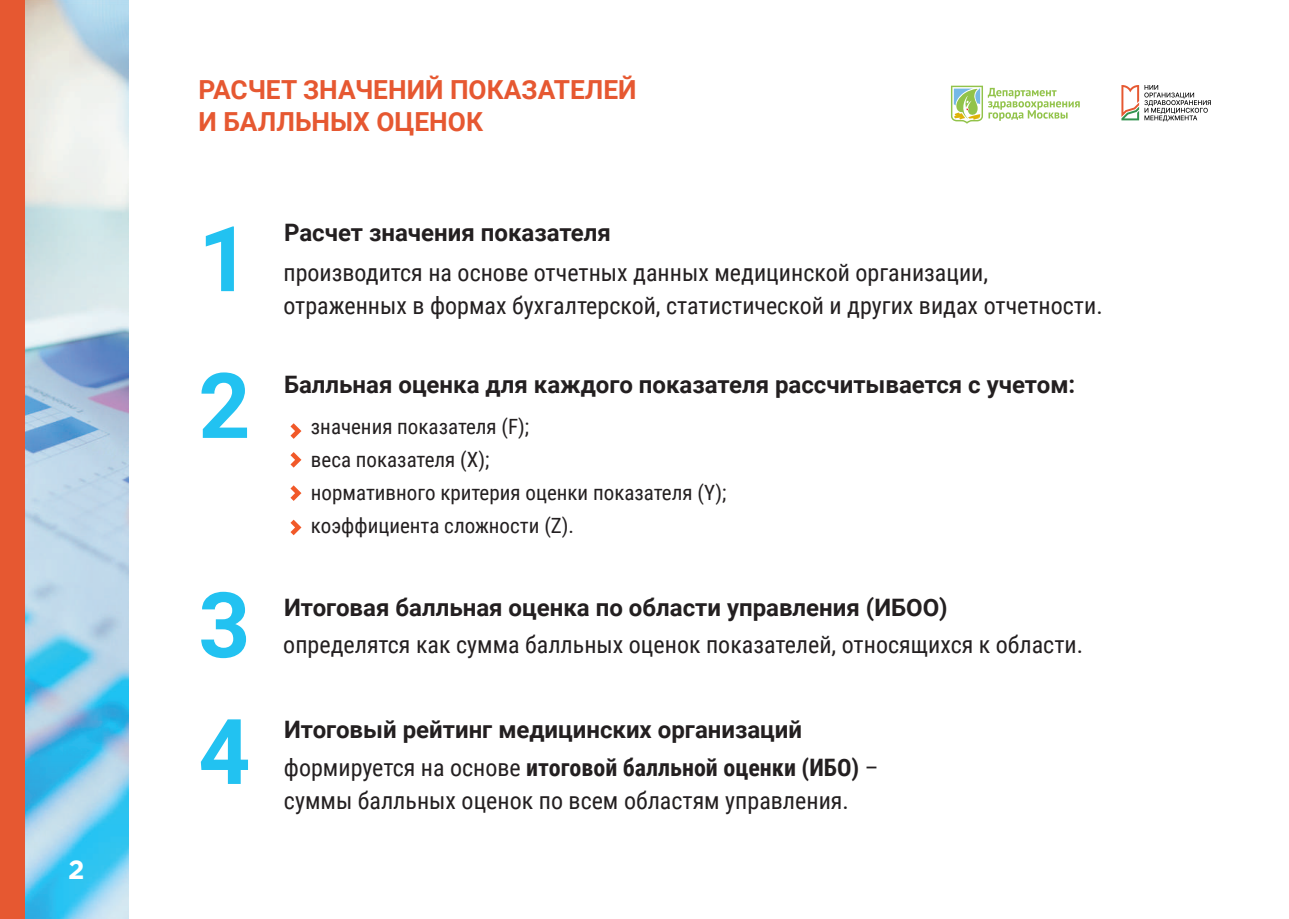
<style>
.page{position:relative;width:1289px;height:919px;background:#fff}
.page>*{position:absolute;margin:0;border:0;box-sizing:border-box;transform-origin:0 0}
.t1{font:700 90.75px/146.7px "Roboto";color:#22c2f1}
.t2{font:700 26.25px/31.5px "Roboto";color:#e65831}
.t3{font:700 26.25px "Gotham Pro";color:#fff}
.t4{font:24px/33px "Roboto Condensed";color:#231f20}
.t5{font:700 24px "Roboto";color:#231f20}
.t6{font:21px/33px "Roboto Condensed";color:#231f20}
.s1{font-weight:700}
</style>
<div class="page">
<img style="left:24px;top:0;width:104px;height:918px">
<div style="left:0;top:0;width:24px;height:918px;background:#e65831"></div>
<svg style="left:1121px;top:85px;width:89px;height:36px"></svg>
<svg style="left:951px;top:86px;width:128px;height:38px"></svg>
<svg style="left:290px;top:423px;width:12px;height:45px"></svg>
<svg style="left:290px;top:485px;width:12px;height:16px"></svg>
<svg style="left:290px;top:519px;width:12px;height:17px"></svg>
<p class="t3" style="left:68px;top:854px;width:18px">2</p>
<p class="t2" style="left:198px;top:73px;width:440px">РАСЧЕТ ЗНАЧЕНИЙ ПОКАЗАТЕЛЕЙ<br>И БАЛЛЬНЫХ ОЦЕНОК</p>
<h1 class="t1" style="left:198px;top:182px;width:54px">1<br>2</h1>
<h1 class="t1" style="left:198px;top:558px;width:54px;line-height:126.6px">3<br>4</h1>
<p class="t5" style="left:284px;top:216px;width:328px">Расчет значения показателя</p>
<p class="t4" style="left:283px;top:255px;width:820px">производится на основе отчетных данных медицинской организации, отраженных в формах бухгалтерской, статистической и других видах отчетности.</p>
<p class="t5" style="left:284px;top:367px;width:793px">Балльная оценка для каждого показателя рассчитывается с учетом:</p>
<p class="t6" style="left:311px;top:409px;width:417px">значения показателя (F);<br>веса показателя (Х);<br>нормативного критерия оценки показателя (Y); коэффициента сложности (Z).</p>
<p class="t5" style="left:284px;top:590px;width:665px">Итоговая балльная оценка по области управления (ИБОО)</p>
<p class="t4" style="left:283px;top:627px;width:801px">определятся как сумма балльных оценок показателей, относящихся к области.</p>
<p class="t5" style="left:284px;top:712px;width:519px">Итоговый рейтинг медицинских организаций</p>
<p class="t4" style="left:284px;top:749px;width:596px">формируется на основе <span class="s1">итоговой балльной оценки (ИБО)</span> – суммы балльных оценок по всем областям управления.</p>
</div>
